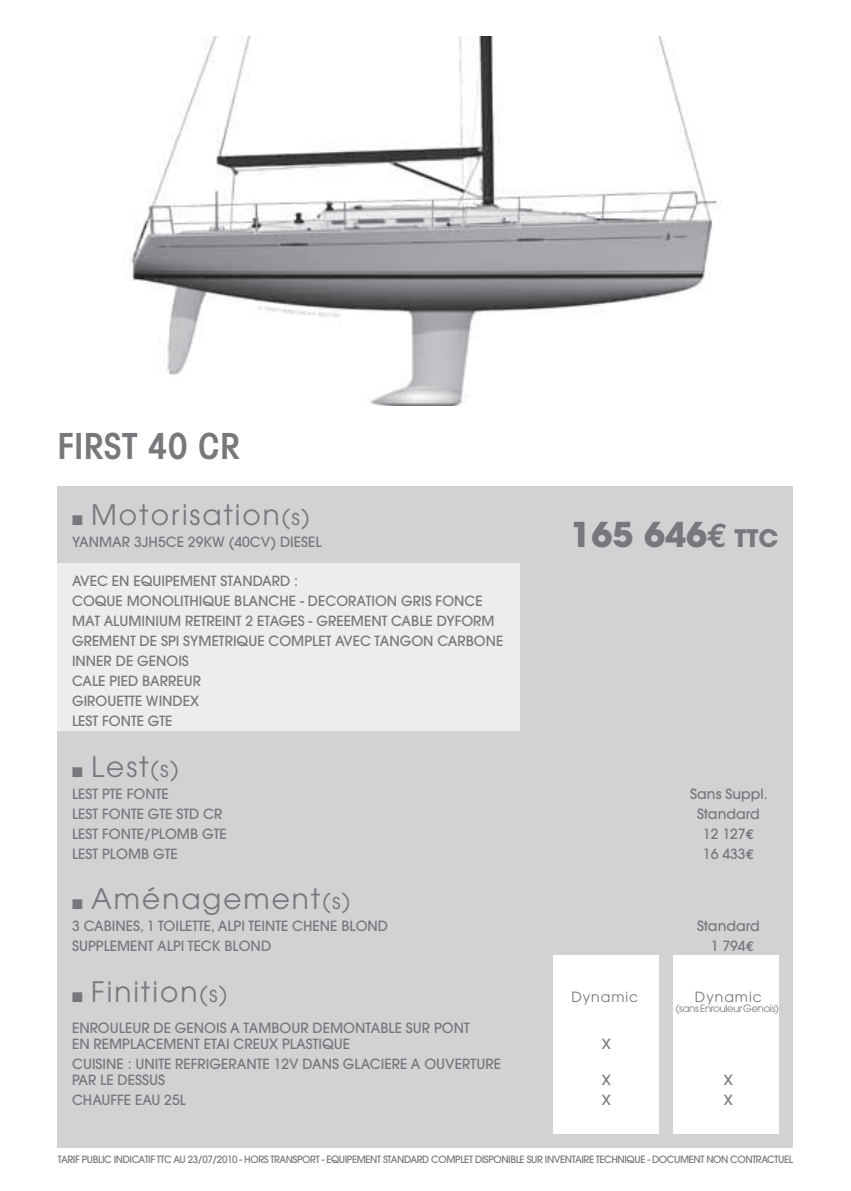
<style>
.page{position:relative;width:851px;height:1191px;background:#fff}
.page>*{position:absolute;margin:0;border:0;box-sizing:border-box;transform-origin:0 0}
.t1{font:600 condensed 36px "Avant Garde";color:#76787b}
.t2{font:700 34px "Avant Garde";color:#76787b}
.t3{font:28px "Avant Garde";letter-spacing:.07em;color:#76787b}
.t4{font:500 14px/20px "Avant Garde";color:#76787b}
.t5{font:14px "Avant Garde";letter-spacing:.07em;color:#76787b}
.t6{font:500 10px "Avant Garde";letter-spacing:-.04em;color:#76787b}
.t7{font:10px "Avant Garde";letter-spacing:-.03em;color:#76787b}
.s1{font-size:22px}
.s2{font-family:"Euro Mono"}
.s3{font-size:24px}
.s4{font-family:"Euro Mono";font-weight:700}
</style>
<div class="page">
<div style="left:58px;top:486px;width:735px;height:661px;background:#d1d2d4"></div>
<img style="left:125px;top:37px;width:596px;height:369px">
<div style="left:553px;top:955px;width:105px;height:178px;background:#fff"></div>
<div style="left:673px;top:955px;width:105px;height:178px;background:#fff"></div>
<div style="left:43px;top:563px;width:476px;height:167px;background:#eceded"></div>
<h1 class="t1" style="left:58px;top:424px;width:184px">FIRST 40 CR</h1>
<h3 class="t3" style="left:72px;top:498px;width:239px">■ Motorisation<span class="s1">(s)</span></h3>
<p class="t4" style="left:72px;top:531px;width:251px">YANMAR 3JH5CE 29KW (40CV) DIESEL</p>
<h2 class="t2" style="left:570px;top:512px;width:209px">165 646<span class="s2">E</span> <span class="s3">TTC</span></h2>
<p class="t4" style="left:72px;top:571px;width:433px">AVEC EN EQUIPEMENT STANDARD :<br>COQUE MONOLITHIQUE BLANCHE - DECORATION GRIS FONCE<br>MAT ALUMINIUM RETREINT 2 ETAGES - GREEMENT CABLE DYFORM<br>GREMENT DE SPI SYMETRIQUE COMPLET AVEC TANGON CARBONE<br>INNER DE GENOIS<br>CALE PIED BARREUR<br>GIROUETTE WINDEX<br>LEST FONTE GTE</p>
<h3 class="t3" style="left:72px;top:750px;width:108px">■ Lest<span class="s1">(s)</span></h3>
<p class="t4" style="left:72px;top:783px;width:98px">LEST PTE FONTE</p>
<p class="t4" style="left:690px;top:783px;width:79px">Sans Suppl.</p>
<p class="t4" style="left:72px;top:803px;width:152px">LEST FONTE GTE STD CR</p>
<p class="t4" style="left:697px;top:803px;width:64px">Standard</p>
<p class="t4" style="left:72px;top:823px;width:156px">LEST FONTE/PLOMB GTE</p>
<p class="t4" style="left:702px;top:823px;width:53px">12 127<span class="s4">E</span></p>
<p class="t4" style="left:72px;top:843px;width:107px">LEST PLOMB GTE</p>
<p class="t4" style="left:702px;top:843px;width:53px">16 433<span class="s4">E</span></p>
<h3 class="t3" style="left:72px;top:882px;width:280px">■ Aménagement<span class="s1">(s)</span></h3>
<p class="t4" style="left:72px;top:915px;width:317px">3 CABINES, 1 TOILETTE, ALPI TEINTE CHENE BLOND</p>
<p class="t4" style="left:697px;top:915px;width:64px">Standard</p>
<p class="t4" style="left:72px;top:935px;width:201px">SUPPLEMENT ALPI TECK BLOND</p>
<p class="t4" style="left:710px;top:935px;width:45px">1 794<span class="s4">E</span></p>
<h3 class="t3" style="left:72px;top:974px;width:157px">■ Finition<span class="s1">(s)</span></h3>
<p class="t5" style="left:571px;top:988px;width:68px">Dynamic</p>
<p class="t5" style="left:694px;top:988px;width:68px">Dynamic</p>
<p class="t7" style="left:675px;top:1002px;width:105px">(sans Enrouleur Genois)</p>
<p class="t4" style="left:72px;top:1020px;width:399px;line-height:16px">ENROULEUR DE GENOIS A TAMBOUR DEMONTABLE SUR PONT<br>EN REMPLACEMENT ETAI CREUX PLASTIQUE</p>
<p class="t4" style="left:602px;top:1034px;width:11px">X</p>
<p class="t4" style="left:72px;top:1056px;width:430px;line-height:16px">CUISINE : UNITE REFRIGERANTE 12V DANS GLACIERE A OUVERTURE<br>PAR LE DESSUS</p>
<p class="t4" style="left:602px;top:1070px;width:11px">X</p>
<p class="t4" style="left:723px;top:1070px;width:11px">X</p>
<p class="t4" style="left:72px;top:1090px;width:115px">CHAUFFE EAU 25L</p>
<p class="t4" style="left:601px;top:1090px;width:11px">X</p>
<p class="t4" style="left:723px;top:1090px;width:11px">X</p>
<p class="t6" style="left:58px;top:1152px;width:736px">TARIF PUBLIC INDICATIF TTC AU 23/07/2010 - HORS TRANSPORT - EQUIPEMENT STANDARD COMPLET DISPONIBLE SUR INVENTAIRE TECHNIQUE - DOCUMENT NON CONTRACTUEL</p>
</div>
